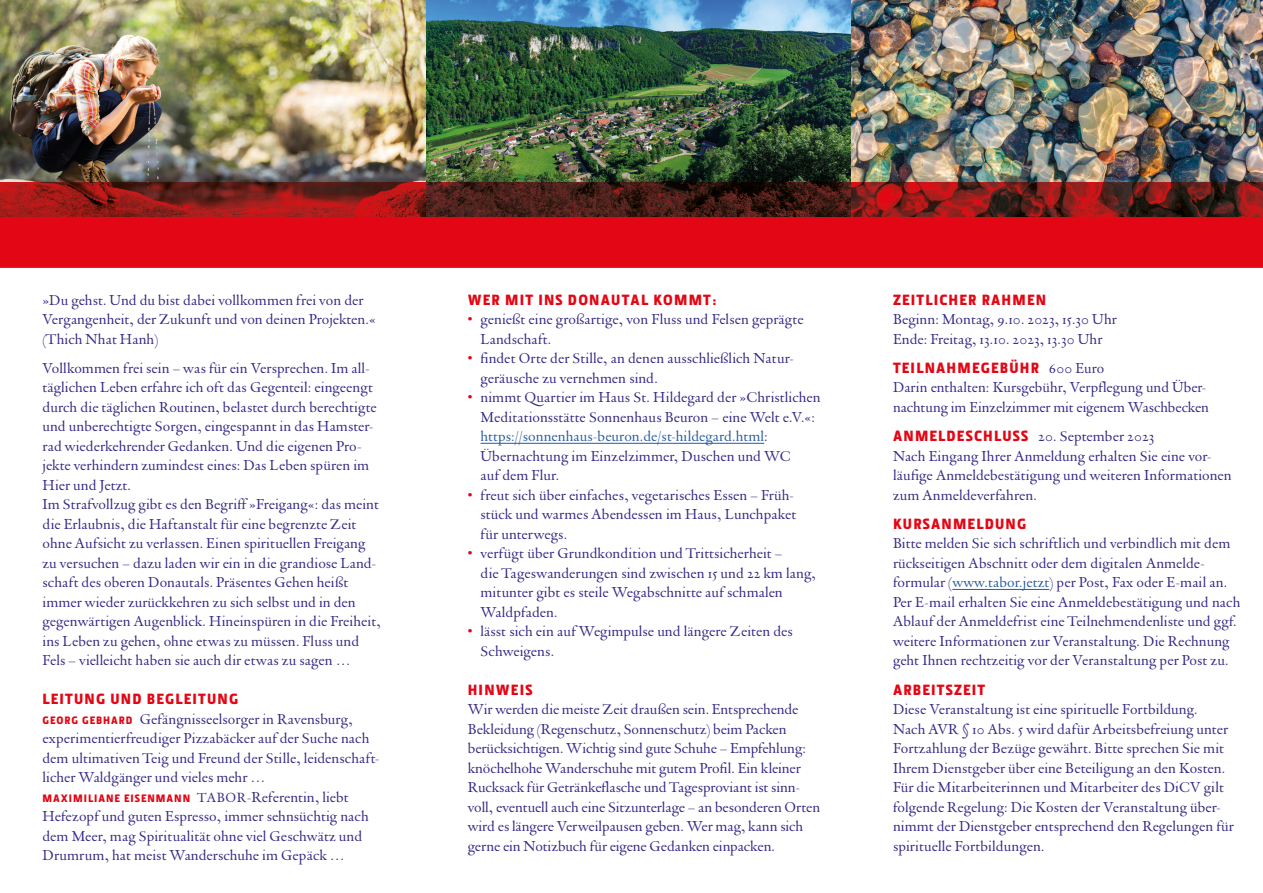
<style>
.page{position:relative;width:1263px;height:893px;background:#fff}
.page>*{position:absolute;margin:0;border:0;box-sizing:border-box;transform-origin:0 0}
.t1{font:15px/19.5px "DTL Vanden Keere D";letter-spacing:.01em;color:#312783}
.t2{font:900 15px "Section";letter-spacing:.08em;color:#e30614}
.t3{font:900 10.8px "Section";letter-spacing:.09em;color:#e30614}
.s1{font-family:"Section";font-weight:900;font-size:10.8px;color:#e30614}
.s2{font-family:"DTL Vanden Keere D";font-weight:400;font-size:13.8px;color:#312783}
.s3{font-family:"DTL Vanden Keere D";font-weight:400;font-size:15px;color:#312783}
.s4{color:#e30614}
.s5{color:#275b9c}
.s6{font-family:"DTL Vanden Keere D Caps"}
.s7{font-family:"DTL Vanden Keere D Caps";font-weight:400;color:#312783}
.s8{font-family:"DTL Vanden Keere D";font-weight:400;color:#312783}
</style>
<div class="page">
<img style="left:0;top:0;width:1263px;height:217px">
<hr style="left:480px;top:443px;width:284px;height:1px;background:#275b9c">
<hr style="left:952px;top:589px;width:97px;height:1px;background:#275b9c">
<div style="left:0;top:217px;width:1263px;height:51px;background:#e30614"></div>
<p class="t1" style="left:43px;top:290px;width:335px">»Du gehst. Und du bist dabei vollkommen frei von der<br>Vergangenheit, der Zukunft und von deinen Projekten.« (Thich Nhat Hanh)</p>
<p class="t1" style="left:43px;top:358px;width:340px">Vollkommen frei sein – was für ein Versprechen. Im all&shy;täglichen Leben erfahre ich oft das Gegenteil: eingeengt durch die täglichen Routinen, belastet durch berechtigte und unberechtigte Sorgen, eingespannt in das Hamster&shy;rad wiederkehrender Gedanken. Und die eigenen Pro&shy;jekte verhindern zumindest eines: Das Leben spüren im Hier und Jetzt.<br>Im Strafvollzug gibt es den Begriff »Freigang«: das meint die Erlaubnis, die Haftanstalt für eine begrenzte Zeit ohne Aufsicht zu verlassen. Einen spirituellen Freigang zu versuchen – dazu laden wir ein in die grandiose Land&shy;schaft des oberen Donautals. Präsentes Gehen heißt immer wieder zurückkehren zu sich selbst und in den gegenwärtigen Augenblick. Hineinspüren in die Freiheit, ins Leben zu gehen, ohne etwas zu müssen. Fluss und Fels – vielleicht haben sie auch dir etwas zu sagen …</p>
<p class="t2" style="left:43px;top:690px;width:197px">LEITUNG UND BEGLEITUNG</p>
<p class="t1" style="left:43px;top:709px;width:338px"><span class="s1">GEORG GEBHARD</span> Gefängnisseelsorger in Ravensburg, experimentierfreudiger Pizzabäcker auf der Suche nach dem ultimativen Teig und Freund der Stille, leidenschaft&shy;licher Waldgänger und vieles mehr …</p>
<p class="t3" style="left:43px;top:792px;width:308px">MAXIMILIANE EISENMANN <span class="s2">TABOR</span><span class="s3">-Referentin, liebt</span></p>
<p class="t1" style="left:43px;top:807px;width:328px">Hefezopf und guten Espresso, immer sehnsüchtig nach dem Meer, mag Spiritualität ohne viel Geschwätz und<br>Drumrum, hat meist Wanderschuhe im Gepäck …</p>
<p class="t2" style="left:468px;top:291px;width:251px">WER MIT INS DONAUTAL KOMMT:</p>
<p class="t1" style="left:480px;top:310px;width:324px;text-indent:-13px"><span class="s4">•</span> genießt eine großartige, von Fluss und Felsen geprägte<br>Landschaft.</p>
<p class="t1" style="left:480px;top:349px;width:315px;text-indent:-13px"><span class="s4">•</span> findet Orte der Stille, an denen ausschließlich Natur&shy;geräusche zu vernehmen sind.</p>
<p class="t1" style="left:480px;top:388px;width:342px;text-indent:-13px"><span class="s4">•</span> nimmt Quartier im Haus St. Hildegard der »Christlichen Meditationsstätte Sonnenhaus Beuron – eine Welt e.V.«: <span class="s5">https://sonnenhaus-beuron.de/st-hildegard.html</span>:<br>Übernachtung im Einzelzimmer, Duschen und WC<br>auf dem Flur.</p>
<p class="t1" style="left:480px;top:485px;width:317px;text-indent:-13px"><span class="s4">•</span> freut sich über einfaches, vegetarisches Essen – Früh&shy;stück und warmes Abendessen im Haus, Lunchpaket für unterwegs.</p>
<p class="t1" style="left:480px;top:544px;width:337px;text-indent:-13px"><span class="s4">•</span> verfügt über Grundkondition und Trittsicherheit –<br>die Tageswanderungen sind zwischen <span class="s6">15</span> und <span class="s6">22</span> km lang, mitunter gibt es steile Wegabschnitte auf schmalen Waldpfaden.</p>
<p class="t1" style="left:480px;top:622px;width:314px;text-indent:-13px"><span class="s4">•</span> lässt sich ein auf Wegimpulse und längere Zeiten des<br>Schweigens.</p>
<p class="t2" style="left:468px;top:681px;width:66px">HINWEIS</p>
<p class="t1" style="left:468px;top:700px;width:354px">Wir werden die meiste Zeit draußen sein. Entsprechende Bekleidung (Regenschutz, Sonnenschutz) beim Packen berücksichtigen. Wichtig sind gute Schuhe – Empfehlung: knöchelhohe Wanderschuhe mit gutem Profil. Ein kleiner Rucksack für Getränkeflasche und Tagesproviant ist sinn&shy;voll, eventuell auch eine Sitzunterlage – an besonderen Orten wird es längere Verweilpausen geben. Wer mag, kann sich gerne ein Notizbuch für eigene Gedanken einpacken.</p>
<p class="t2" style="left:893px;top:290px;width:155px">ZEITLICHER RAHMEN</p>
<p class="t1" style="left:893px;top:310px;width:225px">Beginn: Montag, <span class="s6">9.10. 2023, 15.30</span> Uhr<br>Ende: Freitag, <span class="s6">13.10. 2023, 13.30</span> Uhr</p>
<p class="t2" style="left:893px;top:359px;width:213px">TEILNAHMEGEBÜHR <span class="s7">600</span> <span class="s8">Euro</span></p>
<p class="t1" style="left:893px;top:378px;width:317px">Darin enthalten: Kursgebühr, Verpflegung und Über&shy;nachtung im Einzelzimmer mit eigenem Waschbecken</p>
<p class="t2" style="left:893px;top:427px;width:263px">ANMELDESCHLUSS <span class="s7">20.</span> <span class="s8">September</span> <span class="s7">2023</span></p>
<p class="t1" style="left:893px;top:446px;width:340px">Nach Eingang Ihrer Anmeldung erhalten Sie eine vor&shy;läufige Anmeldebestätigung und weiteren Informationen zum Anmeldeverfahren.</p>
<p class="t2" style="left:893px;top:515px;width:135px">KURSANMELDUNG</p>
<p class="t1" style="left:893px;top:534px;width:349px">Bitte melden Sie sich schriftlich und verbindlich mit dem rückseitigen Abschnitt oder dem digitalen Anmelde&shy;formular (<span class="s5">www.tabor.jetzt</span>) per Post, Fax oder E-mail an.<br>Per E-mail erhalten Sie eine Anmeldebestätigung und nach Ablauf der Anmeldefrist eine Teilnehmendenliste und ggf. weitere Informationen zur Veranstaltung. Die Rechnung geht Ihnen rechtzeitig vor der Veranstaltung per Post zu.</p>
<p class="t2" style="left:893px;top:680px;width:94px">ARBEITSZEIT</p>
<p class="t1" style="left:893px;top:700px;width:342px">Diese Veranstaltung ist eine spirituelle Fortbildung.<br>Nach AVR § <span class="s6">10</span> Abs. <span class="s6">5</span> wird dafür Arbeitsbefreiung unter Fortzahlung der Bezüge gewährt. Bitte sprechen Sie mit Ihrem Dienstgeber über eine Beteiligung an den Kosten.<br>Für die Mitarbeiterinnen und Mitarbeiter des DiCV gilt folgende Regelung: Die Kosten der Veranstaltung über&shy;nimmt der Dienstgeber entsprechend den Regelungen für spirituelle Fortbildungen.</p>
</div>
